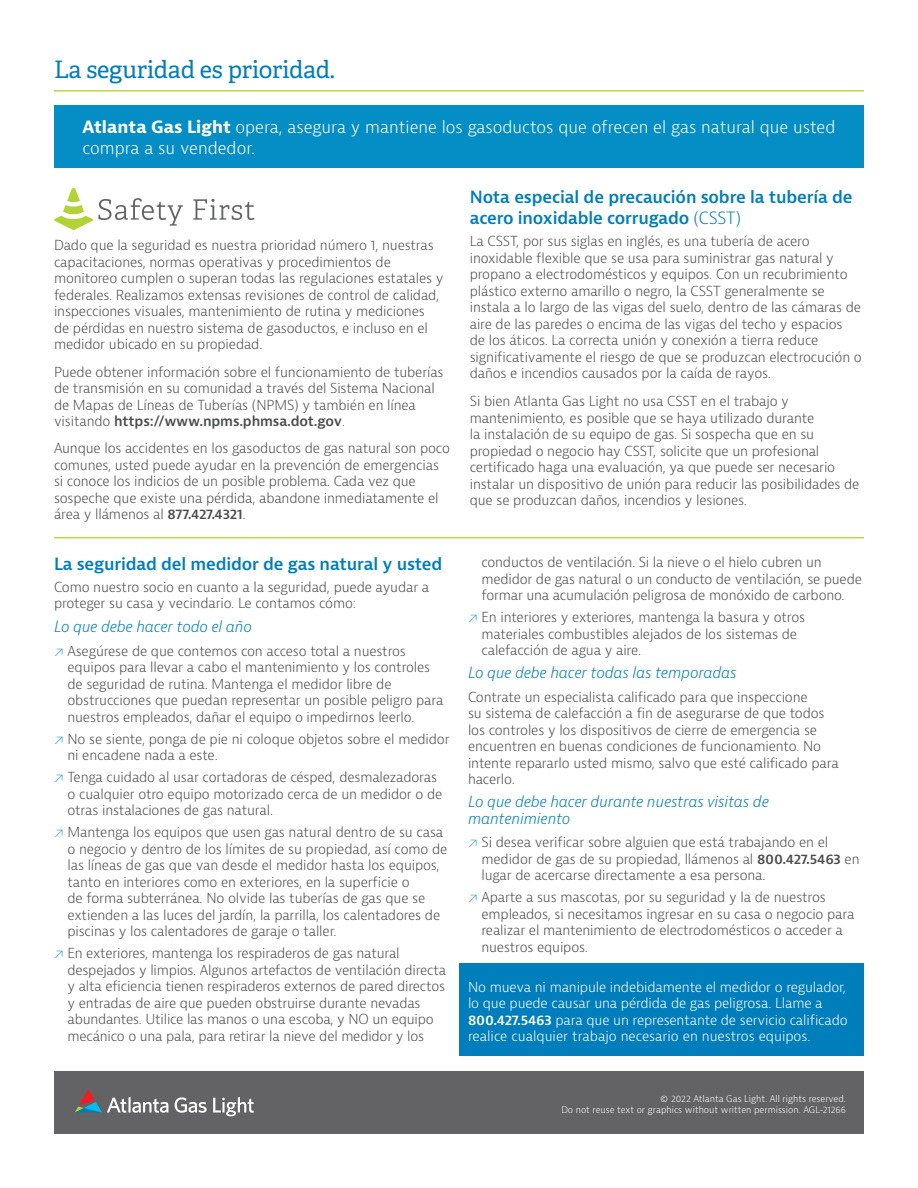
<style>
.page{position:relative;width:918px;height:1188px;background:#fff}
.page>*{position:absolute;margin:0;border:0;box-sizing:border-box;transform-origin:0 0}
.t1{font:24px "Adelle";letter-spacing:-.01em;color:#007dbb}
.t2{font:600 16.5px/21px "Bernina Sans";letter-spacing:-.01em;color:#007dbb}
.t3{font:300 16.5px/21px "Bernina Sans";color:#fff}
.t4{font:italic 300 15px/16.5px "Bernina Sans";letter-spacing:-.01em;color:#007dbb}
.t5{font:300 13.5px/16.5px "Bernina Sans";letter-spacing:-.01em;color:#4b4c4d}
.t6{font:300 13.5px/16.5px "Bernina Sans";letter-spacing:-.01em;color:#fff}
.t7{font:300 9px/10.8px "Bernina Sans";color:#fff;text-align:right}
.s1{font-weight:700}
.s2{font-weight:600}
.s3{font-size:10.5px;color:#058ac3}
.s4{font-weight:300}
</style>
<div class="page">
<div style="left:54px;top:1071px;width:810px;height:63px;background:#636366"></div>
<svg style="left:75px;top:1089px;width:179px;height:27px"></svg>
<hr style="left:54px;top:90px;width:810px;height:2px;background:#bdd752">
<hr style="left:54px;top:537px;width:810px;height:2px;background:#bdd752">
<div style="left:54px;top:105px;width:810px;height:63px;background:#058ec5"></div>
<div style="left:459px;top:963px;width:405px;height:93px;background:#007dbb"></div>
<svg style="left:193px;top:199px;width:62px;height:21px"></svg>
<svg style="left:54px;top:188px;width:129px;height:42px"></svg>
<h1 class="t1" style="left:54px;top:55px;width:283px">La seguridad es prioridad.</h1>
<p class="t3" style="left:83px;top:116px;width:755px"><span class="s1">Atlanta Gas Light</span> opera, asegura y mantiene los gasoductos que ofrecen el gas natural que usted compra a su vendedor.</p>
<p class="t5" style="left:54px;top:237px;width:391px">Dado que la seguridad es nuestra prioridad número 1, nuestras capacitaciones, normas operativas y procedimientos de monitoreo cumplen o superan todas las regulaciones estatales y federales. Realizamos extensas revisiones de control de calidad, inspecciones visuales, mantenimiento de rutina y mediciones<br>de pérdidas en nuestro sistema de gasoductos, e incluso en el medidor ubicado en su propiedad.</p>
<p class="t5" style="left:54px;top:364px;width:391px">Puede obtener información sobre el funcionamiento de tuberías de transmisión en su comunidad a través del Sistema Nacional de Mapas de Líneas de Tuberías (NPMS) y también en línea visitando <span class="s2">https://www.npms.phmsa.dot.gov</span>.</p>
<p class="t5" style="left:54px;top:440px;width:398px">Aunque los accidentes en los gasoductos de gas natural son poco comunes, usted puede ayudar en la prevención de emergencias si conoce los indicios de un posible problema. Cada vez que sospeche que existe una pérdida, abandone inmediatamente el área y llámenos al <span class="s2">877.427.4321</span>.</p>
<p class="t2" style="left:54px;top:554px;width:390px">La seguridad del medidor de gas natural y usted</p>
<p class="t5" style="left:54px;top:579px;width:377px">Como nuestro socio en cuanto a la seguridad, puede ayudar a proteger su casa y vecindario. Le contamos cómo:</p>
<p class="t4" style="left:54px;top:618px;width:199px">Lo que debe hacer todo el año</p>
<p class="t5" style="left:68px;top:643px;width:377px;text-indent:-14px"><span class="s3">↗</span> Asegúrese de que contemos con acceso total a nuestros equipos para llevar a cabo el mantenimiento y los controles de seguridad de rutina. Mantenga el medidor libre de obstrucciones que puedan representar un posible peligro para nuestros empleados, dañar el equipo o impedirnos leerlo.</p>
<p class="t5" style="left:68px;top:731px;width:384px;text-indent:-14px"><span class="s3">↗</span> No se siente, ponga de pie ni coloque objetos sobre el medidor ni encadene nada a este.</p>
<p class="t5" style="left:68px;top:769px;width:377px;text-indent:-14px"><span class="s3">↗</span> Tenga cuidado al usar cortadoras de césped, desmalezadoras o cualquier otro equipo motorizado cerca de un medidor o de otras instalaciones de gas natural.</p>
<p class="t5" style="left:68px;top:824px;width:381px;text-indent:-14px"><span class="s3">↗</span> Mantenga los equipos que usen gas natural dentro de su casa o negocio y dentro de los límites de su propiedad, así como de las líneas de gas que van desde el medidor hasta los equipos, tanto en interiores como en exteriores, en la superficie o<br>de forma subterránea. No olvide las tuberías de gas que se extienden a las luces del jardín, la parrilla, los calentadores de piscinas y los calentadores de garaje o taller.</p>
<p class="t5" style="left:68px;top:945px;width:380px;text-indent:-14px"><span class="s3">↗</span> En exteriores, mantenga los respiraderos de gas natural despejados y limpios. Algunos artefactos de ventilación directa y alta eficiencia tienen respiraderos externos de pared directos y entradas de aire que pueden obstruirse durante nevadas abundantes. Utilice las manos o una escoba, y NO un equipo mecánico o una pala, para retirar la nieve del medidor y los</p>
<p class="t2" style="left:470px;top:187px;width:384px">Nota especial de precaución sobre la tubería de acero inoxidable corrugado <span class="s4">(CSST)</span></p>
<p class="t5" style="left:470px;top:233px;width:394px">La CSST, por sus siglas en inglés, es una tubería de acero inoxidable flexible que se usa para suministrar gas natural y propano a electrodomésticos y equipos. Con un recubrimiento plástico externo amarillo o negro, la CSST generalmente se instala a lo largo de las vigas del suelo, dentro de las cámaras de aire de las paredes o encima de las vigas del techo y espacios<br>de los áticos. La correcta unión y conexión a tierra reduce significativamente el riesgo de que se produzcan electrocución o daños e incendios causados por la caída de rayos.</p>
<p class="t5" style="left:470px;top:393px;width:391px">Si bien Atlanta Gas Light no usa CSST en el trabajo y mantenimiento, es posible que se haya utilizado durante<br>la instalación de su equipo de gas. Si sospecha que en su propiedad o negocio hay CSST, solicite que un profesional certificado haga una evaluación, ya que puede ser necesario instalar un dispositivo de unión para reducir las posibilidades de que se produzcan daños, incendios y lesiones.</p>
<p class="t5" style="left:482px;top:554px;width:382px">conductos de ventilación. Si la nieve o el hielo cubren un medidor de gas natural o un conducto de ventilación, se puede formar una acumulación peligrosa de monóxido de carbono.</p>
<p class="t5" style="left:482px;top:609px;width:325px;text-indent:-14px"><span class="s3">↗</span> En interiores y exteriores, mantenga la basura y otros materiales combustibles alejados de los sistemas de calefacción de agua y aire.</p>
<p class="t4" style="left:468px;top:665px;width:270px">Lo que debe hacer todas las temporadas</p>
<p class="t5" style="left:468px;top:689px;width:372px">Contrate un especialista calificado para que inspeccione<br>su sistema de calefacción a fin de asegurarse de que todos los controles y los dispositivos de cierre de emergencia se encuentren en buenas condiciones de funcionamiento. No intente repararlo usted mismo, salvo que esté calificado para hacerlo.</p>
<p class="t4" style="left:468px;top:794px;width:302px">Lo que debe hacer durante nuestras visitas de mantenimiento</p>
<p class="t5" style="left:482px;top:834px;width:380px;text-indent:-14px"><span class="s3">↗</span> Si desea verificar sobre alguien que está trabajando en el medidor de gas de su propiedad, llámenos al <span class="s2">800.427.5463</span> en lugar de acercarse directamente a esa persona.</p>
<p class="t5" style="left:482px;top:889px;width:375px;text-indent:-13px"><span class="s3">↗</span> Aparte a sus mascotas, por su seguridad y la de nuestros empleados, si necesitamos ingresar en su casa o negocio para realizar el mantenimiento de electrodomésticos o acceder a nuestros equipos.</p>
<p class="t6" style="left:468px;top:979px;width:381px">No mueva ni manipule indebidamente el medidor o regulador, lo que puede causar una pérdida de gas peligrosa. Llame a <span class="s2">800.427.5463</span> para que un representante de servicio calificado realice cualquier trabajo necesario en nuestros equipos.</p>
<p class="t7" style="left:561px;top:1094px;width:286px">© 2022 Atlanta Gas Light. All rights reserved.<br>Do not reuse text or graphics without written permission. AGL-21266</p>
</div>
